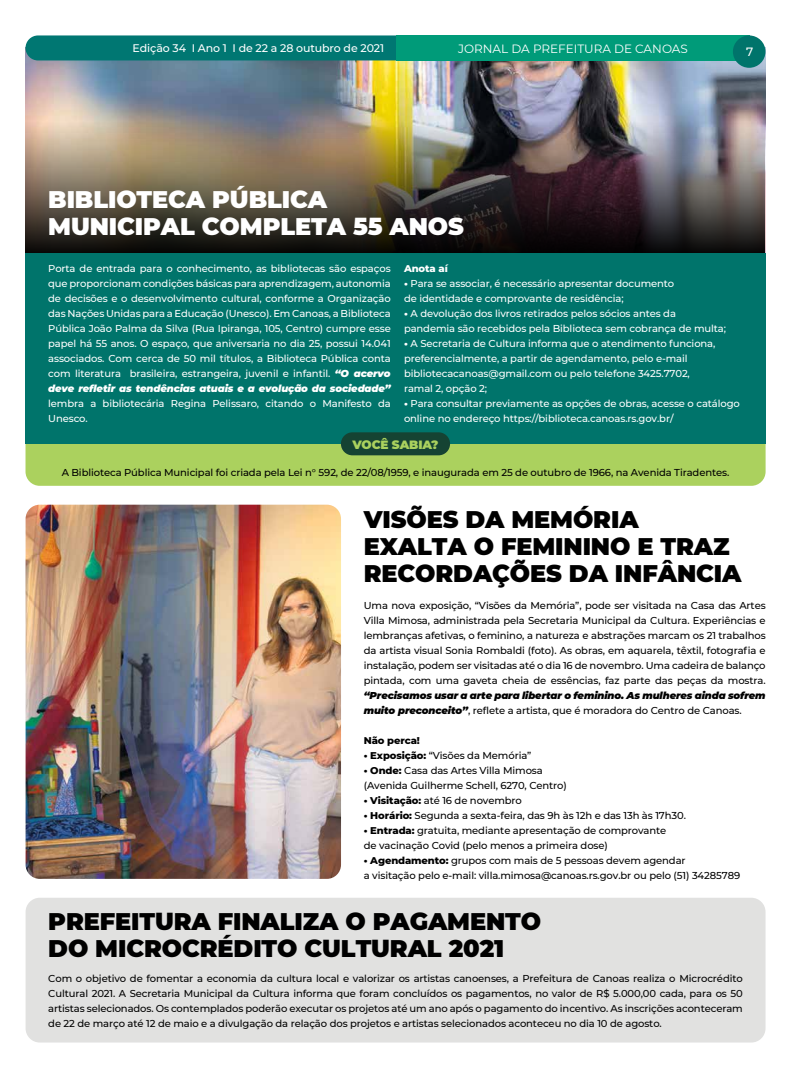
<style>
.page{position:relative;width:791px;height:1078px;background:#fff}
.page>*{position:absolute;margin:0;border:0;box-sizing:border-box;transform-origin:0 0}
.t1{font:900 24px/27px "Montserrat";letter-spacing:-.005em;color:#000}
.t2{font:900 24px/27px "Montserrat";letter-spacing:-.005em;color:#fff}
.t3{font:12px "Montserrat";color:#fff}
.t4{font:900 12px "Montserrat";letter-spacing:-.01em;color:#aad15e}
.t5{font:500 12px "Montserrat";color:#fff}
.t6{font:500 11px "Montserrat";letter-spacing:-.01em;color:#fff}
.t7{font:500 10px/15px "Montserrat";letter-spacing:-.01em;color:#000}
.t8{font:500 10px/15px "Montserrat";letter-spacing:-.01em;color:#fff}
.t9{font:italic 900 10px/15px "Montserrat";letter-spacing:-.01em;color:#000}
.t10{font:800 10px "Montserrat";letter-spacing:-.01em;color:#000}
.t11{font:800 10px "Montserrat";letter-spacing:-.01em;color:#fff}
.s1{font-weight:900;font-style:italic}
.s2{font-weight:800}
.s3{font-weight:500;font-style:normal}
</style>
<div class="page">
<div style="left:26px;top:54px;width:739px;height:431px;background:#abd15e;border-radius:14px"></div>
<div style="left:26px;top:50px;width:739px;height:394px;background:#00746b"></div>
<div style="left:26px;top:897px;width:739px;height:145px;background:#e1e1e0;border-radius:14px"></div>
<img style="left:26px;top:504px;width:315px;height:374px">
<img style="left:26px;top:56px;width:739px;height:32px">
<div style="left:341px;top:432px;width:109px;height:23px;background:#154333;border-radius:11px"></div>
<img style="left:25px;top:88px;width:740px;height:164px">
<div style="left:26px;top:35px;width:370px;height:25px;background:#007772"></div>
<div style="left:396px;top:35px;width:353px;height:25px;background:#009b79"></div>
<div style="left:733px;top:35px;width:32px;height:33px;background:#00746b;border-radius:50%"></div>
<p class="t6" style="left:133px;top:40px;width:253px">Edição 34 I Ano 1 I de 22 a 28 outubro de 2021</p>
<p class="t3" style="left:458px;top:40px;width:231px">JORNAL DA PREFEITURA DE CANOAS</p>
<h1 class="t2" style="left:48px;top:185px;width:417px">BIBLIOTECA PÚBLICA<br>MUNICIPAL COMPLETA 55 ANOS</h1>
<p class="t5" style="left:746px;top:44px;width:9px">7</p>
<p class="t8" style="left:48px;top:260px;width:344px;text-align:justify">Porta de entrada para o conhecimento, as bibliotecas são espaços que proporcionam condições básicas para aprendizagem, autonomia de decisões e o desenvolvimento cultural, conforme a Organização das Nações Unidas para a Educação (Unesco). Em Canoas, a Biblioteca Pública João Palma da Silva (Rua Ipiranga, 105, Centro) cumpre esse papel há 55 anos. O espaço, que aniversaria no dia 25, possui 14.041 associados. Com cerca de 50 mil títulos, a Biblioteca Pública conta com literatura brasileira, estrangeira, juvenil e infantil. <span class="s1">“O acervo deve refletir as tendências atuais e a evolução da sociedade”</span></p>
<p class="t8" style="left:48px;top:395px;width:344px">lembra a bibliotecária Regina Pelissaro, citando o Manifesto da<br>Unesco.</p>
<p class="t11" style="left:404px;top:261px;width:45px">Anota aí</p>
<p class="t8" style="left:404px;top:275px;width:272px"><span class="s2">•</span> Para se associar, é necessário apresentar documento de identidade e comprovante de residência;</p>
<p class="t8" style="left:404px;top:305px;width:323px"><span class="s2">•</span> A devolução dos livros retirados pelos sócios antes da pandemia são recebidos pela Biblioteca sem cobrança de multa;</p>
<p class="t8" style="left:404px;top:335px;width:313px"><span class="s2">•</span> A Secretaria de Cultura informa que o atendimento funciona, preferencialmente, a partir de agendamento, pelo e-mail bibliotecacanoas@gmail.com ou pelo telefone 3425.7702, ramal 2, opção 2;</p>
<p class="t8" style="left:404px;top:395px;width:337px"><span class="s2">•</span> Para consultar previamente as opções de obras, acesse o catálogo online no endereço https://biblioteca.canoas.rs.gov.br/</p>
<p class="t4" style="left:353px;top:436px;width:87px">VOCÊ SABIA?</p>
<p class="t7" style="left:62px;top:464px;width:669px">A Biblioteca Pública Municipal foi criada pela Lei n° 592, de 22/08/1959, e inaugurada em 25 de outubro de 1966, na Avenida Tiradentes.</p>
<h1 class="t1" style="left:364px;top:504px;width:379px">VISÕES DA MEMÓRIA<br>EXALTA O FEMININO E TRAZ<br>RECORDAÇÕES DA INFÂNCIA</h1>
<p class="t7" style="left:364px;top:597px;width:403px;text-align:justify">Uma nova exposição, “Visões da Memória”, pode ser visitada na Casa das Artes Villa Mimosa, administrada pela Secretaria Municipal da Cultura. Experiências e lembranças afetivas, o feminino, a natureza e abstrações marcam os 21 trabalhos da artista visual Sonia Rombaldi (foto). As obras, em aquarela, têxtil, fotografia e instalação, podem ser visitadas até o dia 16 de novembro. Uma cadeira de balanço pintada, com uma gaveta cheia de essências, faz parte das peças da mostra.</p>
<p class="t9" style="left:364px;top:687px;width:403px">“Precisamos usar a arte para libertar o feminino. As mulheres ainda sofrem muito preconceito”<span class="s3">, reflete a artista, que é moradora do Centro de Canoas.</span></p>
<p class="t10" style="left:364px;top:732px;width:58px">Não perca!</p>
<p class="t7" style="left:364px;top:747px;width:169px"><span class="s2">• Exposição:</span> “Visões da Memória”</p>
<p class="t7" style="left:364px;top:762px;width:205px"><span class="s2">• Onde:</span> Casa das Artes Villa Mimosa (Avenida Guilherme Schell, 6270, Centro)</p>
<p class="t7" style="left:364px;top:792px;width:160px"><span class="s2">• Visitação:</span> até 16 de novembro</p>
<p class="t7" style="left:364px;top:807px;width:324px"><span class="s2">• Horário:</span> Segunda a sexta-feira, das 9h às 12h e das 13h às 17h30.</p>
<p class="t7" style="left:364px;top:822px;width:304px"><span class="s2">• Entrada:</span> gratuita, mediante apresentação de comprovante de vacinação Covid (pelo menos a primeira dose)</p>
<p class="t7" style="left:364px;top:852px;width:378px"><span class="s2">• Agendamento:</span> grupos com mais de 5 pessoas devem agendar<br>a visitação pelo e-mail: villa.mimosa@canoas.rs.gov.br ou pelo (51) 34285789</p>
<h1 class="t1" style="left:48px;top:906px;width:494px">PREFEITURA FINALIZA O PAGAMENTO<br>DO MICROCRÉDITO CULTURAL 2021</h1>
<p class="t7" style="left:48px;top:970px;width:696px;text-align:justify">Com o objetivo de fomentar a economia da cultura local e valorizar os artistas canoenses, a Prefeitura de Canoas realiza o Microcrédito Cultural 2021. A Secretaria Municipal da Cultura informa que foram concluídos os pagamentos, no valor de R$ 5.000,00 cada, para os 50 artistas selecionados. Os contemplados poderão executar os projetos até um ano após o pagamento do incentivo. As inscrições aconteceram de 22 de março até 12 de maio e a divulgação da relação dos projetos e artistas selecionados aconteceu no dia 10 de agosto.</p>
</div>
